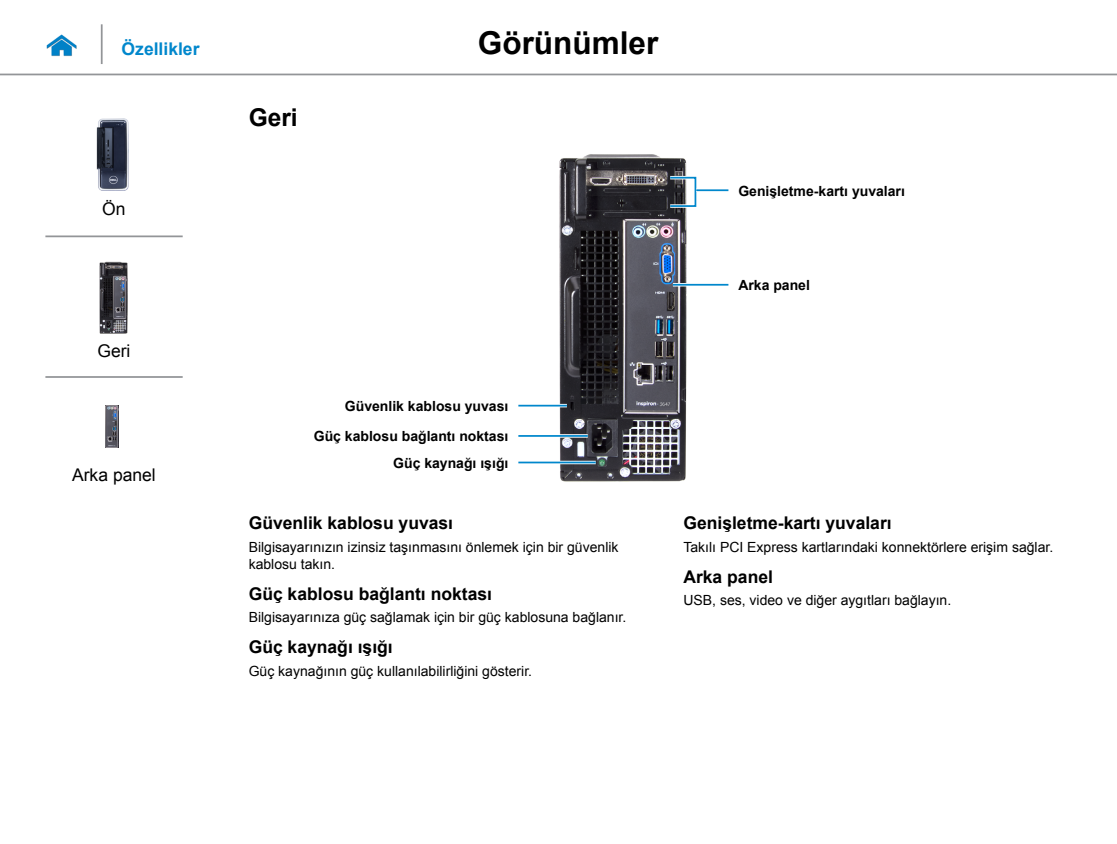
<style>
.page{position:relative;width:1117px;height:844px;background:#fff}
.page>*{position:absolute;margin:0;border:0;box-sizing:border-box;transform-origin:0 0}
.t1{font:700 31.5px "Arial";color:#000}
.Head2{font:700 24.5px "Arial";color:#000}
.Callout_Head{font:700 17.5px "Arial";color:#000}
.t2{font:17.5px "Arial";color:#000}
.t3{font:700 17.5px "Arial";color:#0087cc}
.Callout_description{font:14px/17.5px "Arial";color:#000}
.Callout-L{font:700 14px "Arial";color:#000}
</style>
<div class="page">
<hr style="left:0;top:74px;width:1116px;height:1px;background:#939598">
<img style="left:46px;top:34px;width:31px;height:23px">
<img style="left:559px;top:154px;width:128px;height:328px">
<hr style="left:518px;top:404px;width:49px;height:3px;background:#fff">
<hr style="left:518px;top:404px;width:49px;height:2px;background:#0087cc">
<div style="left:668px;top:176px;width:29px;height:32px;border:4px solid #fff"></div>
<div style="left:669px;top:177px;width:27px;height:30px;border:2px solid #0087cc"></div>
<svg style="left:696px;top:188px;width:32px;height:4px"></svg>
<hr style="left:696px;top:189px;width:32px;height:2px;background:#0087cc">
<hr style="left:672px;top:283px;width:56px;height:3px;background:#fff">
<hr style="left:672px;top:284px;width:56px;height:1px;background:#0087cc">
<hr style="left:518px;top:434px;width:69px;height:3px;background:#fff">
<hr style="left:518px;top:435px;width:69px;height:1px;background:#0087cc">
<svg style="left:518px;top:460px;width:77px;height:4px"></svg>
<hr style="left:518px;top:461px;width:77px;height:2px;background:#0087cc">
<hr style="left:101px;top:24px;width:2px;height:40px;background:#939598">
<img style="left:96px;top:119px;width:33px;height:72px">
<img style="left:100px;top:261px;width:28px;height:72px">
<img style="left:105px;top:405px;width:13px;height:42px">
<hr style="left:45px;top:235px;width:138px;height:2px;background:#939598">
<hr style="left:45px;top:376px;width:138px;height:2px;background:#939598">
<p class="t3" style="left:122px;top:37px;width:79px">Özellikler</p>
<h1 class="t1" style="left:478px;top:22px;width:182px">Görünümler</h1>
<p class="t2" style="left:102px;top:197px;width:25px">Ön</p>
<p class="Head2" style="left:249px;top:101px;width:51px">Geri</p>
<p class="Callout-L" style="left:738px;top:181px;width:168px">Genişletme-kartı yuvaları</p>
<p class="t2" style="left:97px;top:339px;width:35px">Geri</p>
<p class="t2" style="left:72px;top:463px;width:85px">Arka panel</p>
<p class="Callout-L" style="left:345px;top:396px;width:165px">Güvenlik kablosu yuvası</p>
<p class="Callout-L" style="left:314px;top:426px;width:196px">Güç kablosu bağlantı noktası</p>
<p class="Callout-L" style="left:393px;top:453px;width:117px">Güç kaynağı ışığı</p>
<p class="Callout_Head" style="left:249px;top:511px;width:206px">Güvenlik kablosu yuvası</p>
<p class="Callout_description" style="left:249px;top:538px;width:371px">Bilgisayarınızın izinsiz taşınmasını önlemek için bir güvenlik kablosu takın.</p>
<p class="Callout_Head" style="left:249px;top:582px;width:245px">Güç kablosu bağlantı noktası</p>
<p class="Callout_description" style="left:249px;top:608px;width:379px">Bilgisayarınıza güç sağlamak için bir güç kablosuna bağlanır.</p>
<p class="Callout_Head" style="left:249px;top:635px;width:145px">Güç kaynağı ışığı</p>
<p class="Callout_description" style="left:249px;top:662px;width:285px">Güç kaynağının güç kullanılabilirliğini gösterir.</p>
<p class="Callout-L" style="left:738px;top:275px;width:73px">Arka panel</p>
<p class="Callout_Head" style="left:683px;top:511px;width:210px">Genişletme-kartı yuvaları</p>
<p class="Callout_description" style="left:683px;top:538px;width:371px">Takılı PCI Express kartlarındaki konnektörlere erişim sağlar.</p>
<p class="Callout_Head" style="left:683px;top:564px;width:91px">Arka panel</p>
<p class="Callout_description" style="left:683px;top:591px;width:269px">USB, ses, video ve diğer aygıtları bağlayın.</p>
</div>
